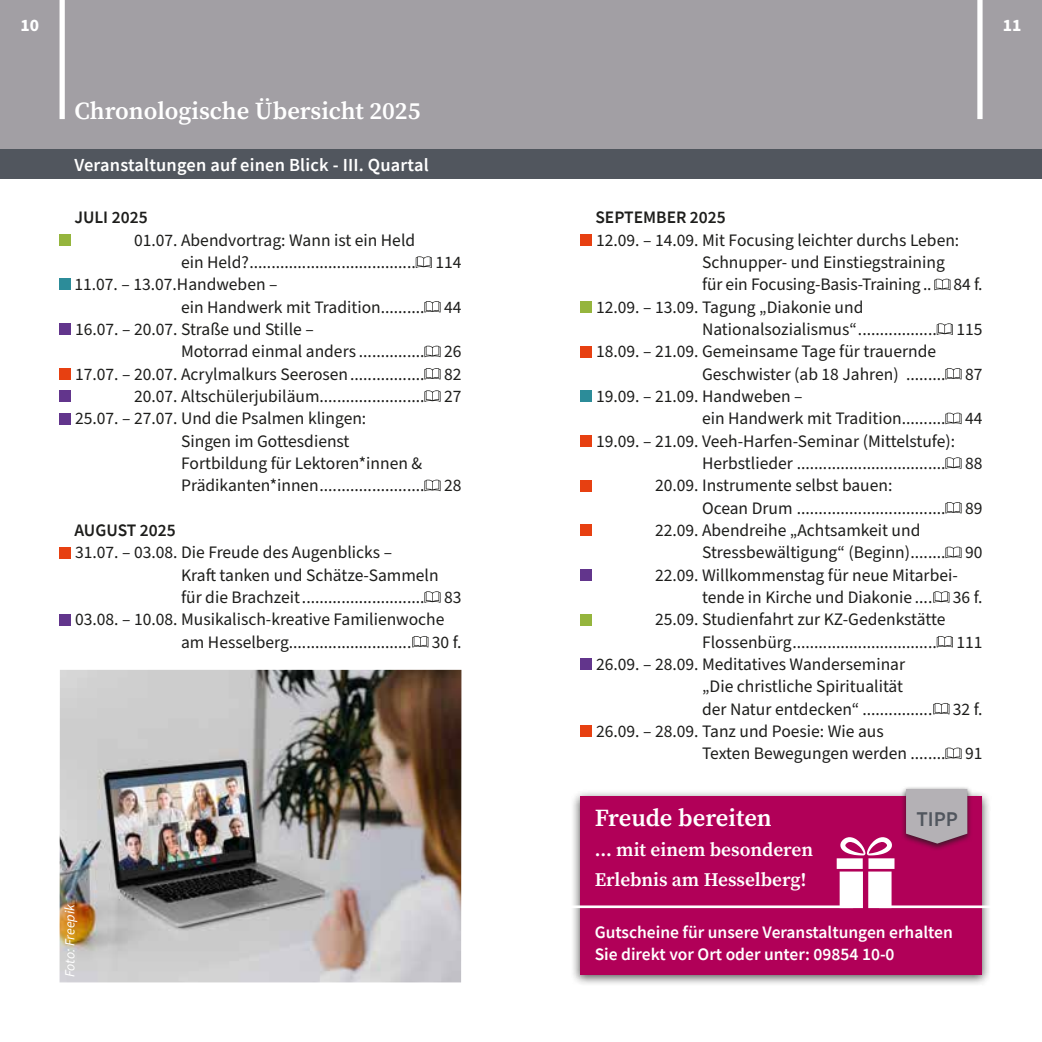
<style>
.page{position:relative;width:1042px;height:1042px;background:#fff}
.page>*{position:absolute;margin:0;border:0;box-sizing:border-box;transform-origin:0 0}
.t1{font:600 24.5px "Source Serif Pro";color:#fff}
.t2{font:600 21px "Source Sans Pro";color:#51565e}
.t3{font:600 19.25px/29.8px "Source Serif Pro";color:#fff}
.t4{font:600 18.38px "Source Sans Pro";letter-spacing:.01em;color:#fff}
.t5{font:17.5px/22.4px "Source Sans Pro";color:#1d1d1b}
.t6{font:600 17.5px/22.4px "Source Sans Pro";color:#fff}
.t7{font:600 17.5px "Source Sans Pro";color:#1d1d1b}
.t8{font:700 17.5px "Source Sans Pro";color:#fff}
.t9{font:italic 14px "Source Sans Pro";color:#fff}
</style>
<div class="page">
<div style="left:521px;top:0;width:521px;height:149px;background:#a29fa4"></div>
<img style="left:60px;top:670px;width:401px;height:312px">
<div style="left:0;top:0;width:521px;height:149px;background:#a29fa4"></div>
<div style="left:977px;top:0;width:5px;height:119px;background:#fff"></div>
<div style="left:60px;top:0;width:5px;height:119px;background:#fff"></div>
<div style="left:521px;top:149px;width:521px;height:30px;background:#51565e"></div>
<div style="left:0;top:149px;width:521px;height:30px;background:#51565e"></div>
<div style="left:580px;top:234px;width:12px;height:12px;background:#e74011"></div>
<div style="left:580px;top:435px;width:12px;height:11px;background:#e74011"></div>
<div style="left:580px;top:480px;width:12px;height:11px;background:#e74011"></div>
<div style="left:580px;top:525px;width:12px;height:11px;background:#e74011"></div>
<div style="left:60px;top:547px;width:11px;height:11px;background:#e74011"></div>
<div style="left:60px;top:614px;width:11px;height:11px;background:#62358c"></div>
<div style="left:60px;top:279px;width:11px;height:11px;background:#2c8c99"></div>
<div style="left:60px;top:234px;width:11px;height:12px;background:#95b53d"></div>
<div style="left:60px;top:368px;width:11px;height:11px;background:#e74011"></div>
<div style="left:60px;top:324px;width:11px;height:11px;background:#62358c"></div>
<div style="left:60px;top:413px;width:11px;height:11px;background:#62358c"></div>
<div style="left:60px;top:391px;width:11px;height:11px;background:#62358c"></div>
<div style="left:580px;top:346px;width:12px;height:11px;background:#e74011"></div>
<div style="left:580px;top:301px;width:12px;height:12px;background:#95b53d"></div>
<div style="left:580px;top:391px;width:12px;height:11px;background:#2c8c99"></div>
<div style="left:580px;top:659px;width:12px;height:11px;background:#62358c"></div>
<div style="left:580px;top:569px;width:12px;height:11px;background:#62358c"></div>
<div style="left:580px;top:725px;width:12px;height:12px;background:#e74011"></div>
<div style="left:580px;top:614px;width:12px;height:11px;background:#95b53d"></div>
<svg style="left:416px;top:256px;width:16px;height:12px"></svg>
<svg style="left:424px;top:301px;width:16px;height:12px"></svg>
<svg style="left:424px;top:345px;width:16px;height:12px"></svg>
<svg style="left:424px;top:368px;width:16px;height:12px"></svg>
<svg style="left:424px;top:390px;width:16px;height:12px"></svg>
<svg style="left:424px;top:479px;width:16px;height:12px"></svg>
<svg style="left:424px;top:591px;width:16px;height:12px"></svg>
<svg style="left:412px;top:636px;width:16px;height:11px"></svg>
<svg style="left:934px;top:278px;width:16px;height:12px"></svg>
<svg style="left:936px;top:323px;width:17px;height:12px"></svg>
<svg style="left:945px;top:368px;width:16px;height:12px"></svg>
<svg style="left:945px;top:412px;width:16px;height:12px"></svg>
<svg style="left:945px;top:457px;width:16px;height:12px"></svg>
<svg style="left:945px;top:502px;width:16px;height:12px"></svg>
<svg style="left:945px;top:546px;width:16px;height:12px"></svg>
<svg style="left:933px;top:591px;width:16px;height:12px"></svg>
<svg style="left:936px;top:636px;width:17px;height:11px"></svg>
<svg style="left:933px;top:703px;width:16px;height:11px"></svg>
<svg style="left:945px;top:747px;width:16px;height:12px"></svg>
<div style="left:570px;top:789px;width:421px;height:198px;background:#1d1d1b;opacity:.75"></div>
<div style="left:580px;top:796px;width:402px;height:179px;background:#b10058"></div>
<div style="left:900px;top:786px;width:73px;height:65px;background:#1d1d1b;opacity:.75"></div>
<svg style="left:906px;top:789px;width:61px;height:54px;background:#afa3ab"></svg>
<hr style="left:560px;top:905px;width:293px;height:3px;background:#fff">
<hr style="left:879px;top:905px;width:122px;height:3px;background:#fff">
<svg style="left:836px;top:837px;width:58px;height:71px"></svg>
<p class="t8" style="left:20px;top:14px;width:20px">10</p>
<p class="t8" style="left:1003px;top:14px;width:20px">11</p>
<h1 class="t1" style="left:74px;top:94px;width:347px">Chronologische Übersicht 2025</h1>
<p class="t4" style="left:74px;top:153px;width:356px">Veranstaltungen auf einen Blick - III. Quartal</p>
<p class="t7" style="left:74px;top:206px;width:75px">JULI 2025</p>
<p class="t5" style="left:134px;top:229px;width:283px">01.07. Abendvortrag: Wann ist ein Held</p>
<p class="t5" style="left:181px;top:251px;width:282px">ein Held?...................................... 114</p>
<p class="t5" style="left:74px;top:274px;width:205px">11.07. – 13.07.Handweben –</p>
<p class="t5" style="left:181px;top:296px;width:282px">ein Handwerk mit Tradition.......... 44</p>
<p class="t5" style="left:75px;top:318px;width:240px">16.07. – 20.07. Straße und Stille –</p>
<p class="t5" style="left:181px;top:341px;width:282px">Motorrad einmal anders ............... 26</p>
<p class="t5" style="left:75px;top:363px;width:388px">17.07. – 20.07. Acrylmalkurs Seerosen................. 82</p>
<p class="t5" style="left:134px;top:385px;width:329px">20.07. Altschülerjubiläum........................ 27</p>
<p class="t5" style="left:75px;top:408px;width:293px">25.07. – 27.07. Und die Psalmen klingen:</p>
<p class="t5" style="left:181px;top:430px;width:170px">Singen im Gottesdienst</p>
<p class="t5" style="left:181px;top:452px;width:242px">Fortbildung für Lektoren*innen &amp;</p>
<p class="t5" style="left:181px;top:475px;width:282px">Prädikanten*innen........................ 28</p>
<p class="t7" style="left:74px;top:518px;width:103px">AUGUST 2025</p>
<p class="t5" style="left:75px;top:542px;width:318px">31.07. – 03.08. Die Freude des Augenblicks –</p>
<p class="t5" style="left:181px;top:564px;width:259px">Kraft tanken und Schätze-Sammeln</p>
<p class="t5" style="left:181px;top:586px;width:282px">für die Brachzeit............................ 83</p>
<p class="t5" style="left:75px;top:609px;width:371px">03.08. – 10.08. Musikalisch-kreative Familienwoche</p>
<p class="t5" style="left:181px;top:631px;width:282px">am Hesselberg............................ 30 f.</p>
<p class="t9" style="left:61px;top:977px;width:75px;rotate:-90deg">Foto: Freepik</p>
<p class="t7" style="left:595px;top:206px;width:132px">SEPTEMBER 2025</p>
<p class="t5" style="left:702px;top:229px;width:259px;text-indent:-106px">12.09. – 14.09. Mit Focusing leichter durchs Leben:<br>Schnupper- und Einstiegstraining für ein Focusing-Basis-Training ..</p>
<p class="t5" style="left:953px;top:274px;width:30px">84 f.</p>
<p class="t5" style="left:596px;top:296px;width:269px">12.09. – 13.09. Tagung „Diakonie und</p>
<p class="t5" style="left:702px;top:318px;width:282px">Nationalsozialismus“.................. 115</p>
<p class="t5" style="left:596px;top:341px;width:341px">18.09. – 21.09. Gemeinsame Tage für trauernde</p>
<p class="t5" style="left:702px;top:363px;width:282px">Geschwister (ab 18 Jahren) ......... 87</p>
<p class="t5" style="left:596px;top:385px;width:208px">19.09. – 21.09. Handweben –</p>
<p class="t5" style="left:702px;top:408px;width:282px">ein Handwerk mit Tradition.......... 44</p>
<p class="t5" style="left:596px;top:430px;width:361px">19.09. – 21.09. Veeh-Harfen-Seminar (Mittelstufe):</p>
<p class="t5" style="left:702px;top:452px;width:282px">Herbstlieder .................................. 88</p>
<p class="t5" style="left:655px;top:475px;width:239px">20.09. Instrumente selbst bauen:</p>
<p class="t5" style="left:702px;top:497px;width:282px">Ocean Drum .................................. 89</p>
<p class="t5" style="left:655px;top:519px;width:267px">22.09. Abendreihe „Achtsamkeit und</p>
<p class="t5" style="left:702px;top:542px;width:282px">Stressbewältigung“ (Beginn)........ 90</p>
<p class="t5" style="left:655px;top:564px;width:304px">22.09. Willkommenstag für neue Mitarbei-</p>
<p class="t5" style="left:702px;top:586px;width:282px">tende in Kirche und Diakonie .... 36 f.</p>
<p class="t5" style="left:655px;top:609px;width:292px">25.09. Studienfahrt zur KZ-Gedenkstätte</p>
<p class="t5" style="left:702px;top:631px;width:282px">Flossenbürg................................. 111</p>
<p class="t5" style="left:596px;top:653px;width:311px">26.09. – 28.09. Meditatives Wanderseminar</p>
<p class="t5" style="left:702px;top:676px;width:202px">„Die christliche Spiritualität</p>
<p class="t5" style="left:702px;top:698px;width:282px">der Natur entdecken“ ................ 32 f.</p>
<p class="t5" style="left:596px;top:720px;width:289px">26.09. – 28.09. Tanz und Poesie: Wie aus</p>
<p class="t5" style="left:702px;top:743px;width:282px">Texten Bewegungen werden ........ 91</p>
<h1 class="t1" style="left:595px;top:801px;width:179px">Freude bereiten</h1>
<p class="t2" style="left:916px;top:805px;width:43px">TIPP</p>
<p class="t3" style="left:595px;top:834px;width:220px">... mit einem besonderen<br>Erlebnis am Hesselberg!</p>
<p class="t6" style="left:595px;top:920px;width:360px">Gutscheine für unsere Veranstaltungen erhalten<br>Sie direkt vor Ort oder unter: 09854 10-0</p>
</div>
